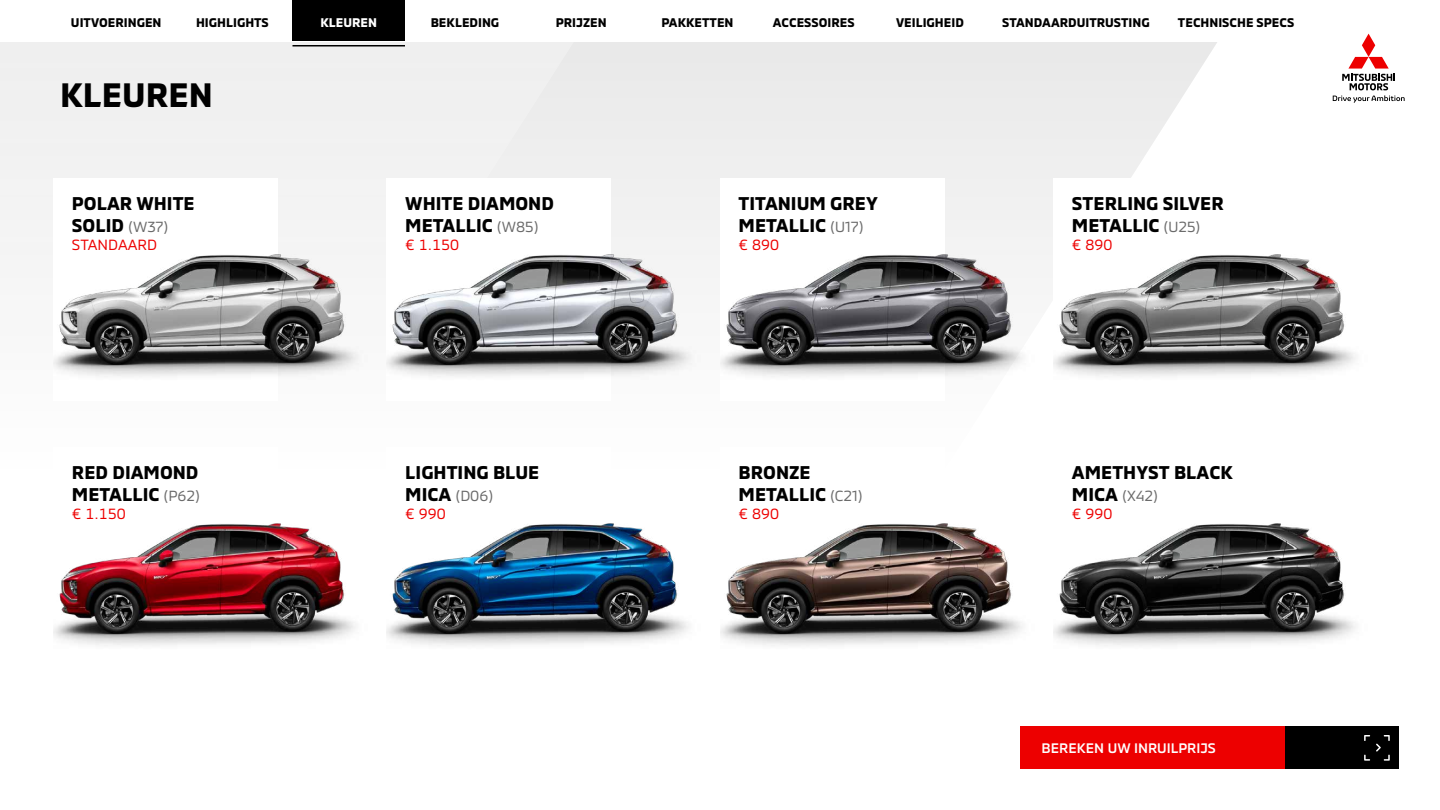
<style>
.page{position:relative;width:1440px;height:810px;background:#fff}
.page>*{position:absolute;margin:0;border:0;box-sizing:border-box;transform-origin:0 0}
.t1{font:700 34.42px "MMCOFFICE";color:#000}
.t2{font:700 18.75px/22.5px "MMCOFFICE";color:#000}
.t3{font:15.08px "MMC";color:#6b6b6b}
.t4{font:15px "MMCOFFICE";color:#ed0000}
.t5{font:500 14.17px "MMC";color:#fff}
.t6{font:700 12.75px "MMCOFFICE";color:#000}
.t7{font:700 12.75px "MMCOFFICE";color:#fff}
.s1{font-family:"MMC";font-weight:400;font-size:15.08px;color:#6b6b6b}
.s2{font-family:"MMCOFFICE";font-weight:700;font-size:18.75px;color:#000}
</style>
<div class="page">
<div style="left:601px;top:42px;width:616px;height:197px;background:#ededed"></div>
<div style="left:0;top:42px;width:601px;height:213px;background:#f0f0f0"></div>
<div style="left:1020px;top:727px;width:309px;height:42px;background:#ed0000"></div>
<div style="left:1285px;top:727px;width:114px;height:42px;background:#000"></div>
<svg style="left:1364px;top:735px;width:6px;height:6px"></svg>
<svg style="left:1364px;top:755px;width:6px;height:6px"></svg>
<svg style="left:1376px;top:735px;width:14px;height:26px"></svg>
<svg style="left:1333px;top:34px;width:72px;height:69px"></svg>
<div style="left:292px;top:0;width:113px;height:40px;background:#000"></div>
<hr style="left:292px;top:45px;width:113px;height:1px;background:#000">
<div style="left:720px;top:178px;width:225px;height:222px;background:#fff"></div>
<div style="left:1053px;top:178px;width:225px;height:222px;background:#fff"></div>
<div style="left:387px;top:178px;width:224px;height:222px;background:#fff"></div>
<div style="left:53px;top:178px;width:225px;height:222px;background:#fff"></div>
<img style="left:53px;top:523px;width:1303px;height:123px">
<img style="left:53px;top:239px;width:1303px;height:138px">
<p class="t6" style="left:71px;top:12px;width:92px">UITVOERINGEN</p>
<p class="t6" style="left:196px;top:12px;width:74px">HIGHLIGHTS</p>
<p class="t7" style="left:320px;top:12px;width:58px">KLEUREN</p>
<p class="t6" style="left:431px;top:12px;width:70px">BEKLEDING</p>
<p class="t6" style="left:556px;top:12px;width:52px">PRIJZEN</p>
<p class="t6" style="left:661px;top:12px;width:74px">PAKKETTEN</p>
<p class="t6" style="left:773px;top:12px;width:83px">ACCESSOIRES</p>
<p class="t6" style="left:896px;top:12px;width:69px">VEILIGHEID</p>
<p class="t6" style="left:1002px;top:12px;width:149px">STANDAARDUITRUSTING</p>
<p class="t6" style="left:1178px;top:12px;width:118px">TECHNISCHE SPECS</p>
<h1 class="t1" style="left:60px;top:68px;width:155px">KLEUREN</h1>
<p class="t2" style="left:72px;top:190px;width:124px">POLAR WHITE<br>SOLID <span class="s1">(W37)</span></p>
<p class="t4" style="left:72px;top:233px;width:87px">STANDAARD</p>
<p class="t2" style="left:72px;top:459px;width:129px">RED DIAMOND<br>METALLIC <span class="s1">(P62)</span></p>
<p class="t4" style="left:72px;top:502px;width:55px">€ 1.150</p>
<p class="t2" style="left:405px;top:190px;width:150px">WHITE DIAMOND<br>METALLIC <span class="s1">(W85)</span></p>
<p class="t4" style="left:405px;top:233px;width:55px">€ 1.150</p>
<p class="t2" style="left:405px;top:459px;width:136px">LIGHTING BLUE</p>
<p class="t3" style="left:405px;top:484px;width:89px"><span class="s2">MICA</span> (D06)</p>
<p class="t4" style="left:405px;top:502px;width:42px">€ 990</p>
<p class="t2" style="left:739px;top:190px;width:141px">TITANIUM GREY<br>METALLIC <span class="s1">(U17)</span></p>
<p class="t4" style="left:739px;top:233px;width:42px">€ 890</p>
<p class="t2" style="left:739px;top:459px;width:125px">BRONZE<br>METALLIC <span class="s1">(C21)</span></p>
<p class="t4" style="left:739px;top:502px;width:42px">€ 890</p>
<p class="t2" style="left:1072px;top:190px;width:153px">STERLING SILVER<br>METALLIC <span class="s1">(U25)</span></p>
<p class="t4" style="left:1072px;top:233px;width:42px">€ 890</p>
<p class="t2" style="left:1072px;top:459px;width:163px">AMETHYST BLACK</p>
<p class="t3" style="left:1072px;top:484px;width:87px"><span class="s2">MICA</span> (X42)</p>
<p class="t4" style="left:1072px;top:502px;width:42px">€ 990</p>
<p class="t5" style="left:1042px;top:737px;width:176px">BEREKEN UW INRUILPRIJS</p>
</div>
